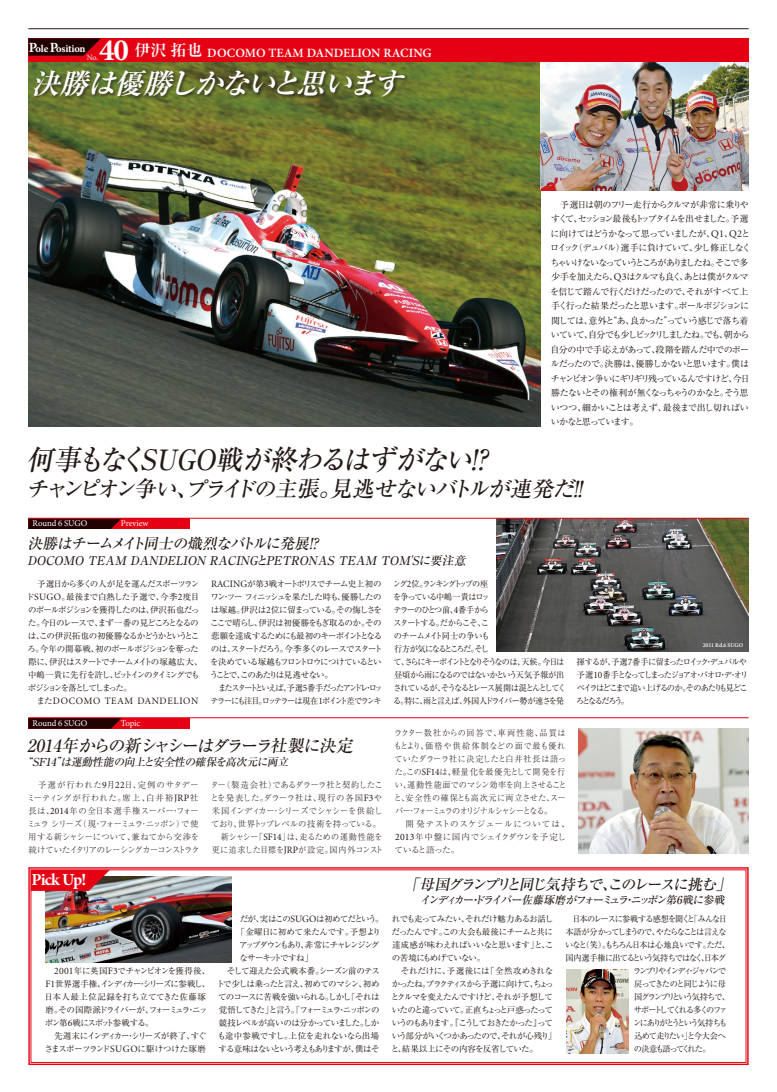
<style>
.page{position:relative;width:777px;height:1092px;background:#fff}
.page>*{position:absolute;margin:0;border:0;box-sizing:border-box;transform-origin:0 0}
.t1{font:700 31px "Minion Pro";color:#fff}
.t2{font:italic 700 28.5px "Ryumin Pro";color:#fff}
.t3{font:italic 500 28px "Ryumin Pro";color:#231916}
.t4{font:italic 500 22px "Ryumin Pro";color:#231916}
.t5{font:italic 500 17px "Ryumin Pro";color:#231916}
.t6{font:700 16.8px "Minion Pro";letter-spacing:-.05em;color:#fff}
.t7{font:italic 500 15px "Ryumin Pro";color:#231916}
.t8{font:600 12.6px "Minion Pro";color:#fff}
.t9{font:italic 500 12px "Ryumin Pro";color:#231916}
.t10{font:italic 500 11px "Ryumin Pro";color:#231916}
.t11{font:700 10.5px "Minion Pro";letter-spacing:-.025em;color:#fff}
.t12{font:9.8px "Minion";letter-spacing:.065em;color:#231916}
.t13{font:9px/14.5px "Ryumin Pro";letter-spacing:-.1em;color:#231916}
.t14{font:8.8px "Minion Pro";letter-spacing:-.01em;color:#fff}
.t15{font:8.5px/13px "Ryumin Pro";letter-spacing:-.115em;color:#231916}
.t16{font:300 8.5px/13px "Ryumin Pro";letter-spacing:-.015em;color:#231916}
.t17{font:8.5px/13px "Ryumin Pro";letter-spacing:-.08em;color:#231916}
.t18{font:8.5px/13px "Ryumin Pro";letter-spacing:-.115em;color:#231916;scale:.96 1}
.t19{font:300 8.5px/13px "Ryumin Pro";letter-spacing:.005em;color:#231916;scale:.95 1}
.t20{font:8.5px/13px "Ryumin Pro";letter-spacing:-.085em;color:#231916}
.t21{font:8.5px/13px "Ryumin Pro";letter-spacing:-.155em;color:#231916;scale:.96 1}
.t22{font:8.5px "Ryumin Pro";letter-spacing:-.195em;color:#231916;scale:.96 1}
.t23{font:8.5px "Ryumin Pro";letter-spacing:-.175em;color:#231916}
.t24{font:8.5px "Ryumin Pro";letter-spacing:-.085em;color:#231916;scale:.96 1}
.t25{font:8.5px "Ryumin Pro";letter-spacing:-.165em;color:#231916;scale:.96 1}
.t26{font:8.5px "Ryumin Pro";letter-spacing:-.07em;color:#231916}
.t27{font:8.5px "Ryumin Pro";letter-spacing:-.18em;color:#231916}
.t28{font:8.5px "Ryumin Pro";letter-spacing:-.04em;color:#231916}
.t29{font:8.5px "Ryumin Pro";letter-spacing:-.03em;color:#231916}
.t30{font:8.5px "Ryumin Pro";letter-spacing:-.215em;color:#231916;scale:.96 1}
.t31{font:8.5px "Ryumin Pro";letter-spacing:-.19em;color:#231916;scale:.96 1}
.t32{font:8.5px "Ryumin Pro";letter-spacing:-.16em;color:#231916;scale:.96 1}
.t33{font:8.5px "Ryumin Pro";letter-spacing:-.09em;color:#231916;scale:.96 1}
.t34{font:8.5px "Ryumin Pro";letter-spacing:-.185em;color:#231916;scale:.96 1}
.t35{font:8.1px "Minion";color:#fff}
.t36{font:600 5.8px "Minion Pro";color:#fff}
.s1{font-family:"Ryumin Pro";font-weight:700;font-size:16px}
.s2{font-size:14px}
.s3{font-family:"Minion";font-size:10.3px}
.s4{font-family:"Minion";font-size:9.8px}
.s5{font-family:"Ryumin Pro";font-size:8.5px}
.s6{font-family:"Minion Pro";font-weight:400;font-size:9.8px}
</style>
<div class="page">
<hr style="left:28px;top:28px;width:720px;height:1px;background:#231916">
<div style="left:28px;top:518px;width:162px;height:11px;background:#e60013"></div>
<svg style="left:28px;top:519px;width:93px;height:10px"></svg>
<div style="left:28px;top:717px;width:162px;height:11px;background:#e60013"></div>
<svg style="left:28px;top:718px;width:94px;height:10px"></svg>
<div style="left:28px;top:38px;width:720px;height:24px;background:#e60013"></div>
<svg style="left:28px;top:38px;width:73px;height:18px"></svg>
<img style="left:28px;top:62px;width:512px;height:364px">
<img style="left:540px;top:62px;width:208px;height:128px">
<svg style="left:28px;top:867px;width:721px;height:198px"></svg>
<img style="left:497px;top:519px;width:251px;height:132px">
<img style="left:566px;top:969px;width:62px;height:84px">
<img style="left:45px;top:876px;width:186px;height:86px">
<hr style="left:28px;top:518px;width:720px;height:1px;background:#e60013">
<hr style="left:28px;top:717px;width:720px;height:1px;background:#e60013">
<svg style="left:31px;top:870px;width:79px;height:20px;background:#da1223"></svg>
<div style="left:33px;top:69px;width:377px;height:32px;background:#231916;opacity:.75"></div>
<img style="left:578px;top:728px;width:170px;height:125px">
<h1 class="t1" style="left:99px;top:28px;width:31px">40</h1>
<h3 class="t8" style="left:134px;top:44px;width:299px"><span class="s1">伊沢拓也</span> DOCOMO TEAM DANDELION RACING</h3>
<p class="t11" style="left:29px;top:41px;width:58px"><span class="s2">P</span>ole <span class="s2">P</span>osition</p>
<p class="t35" style="left:87px;top:54px;width:13px">No.</p>
<h2 class="t2" style="left:31px;top:60px;width:384px">決勝は優勝しかないと思います</h2>
<p class="t13" style="left:550px;top:196px;width:202px">　予選日は朝のフリー走行からクルマが非常に乗りやすくて、セッション最後もトップタイムを出せました。予選に向けてはどうかなって思っていましたが、<span class="s3">Q1</span>、<span class="s3">Q2</span>とロイック（デュバル）選手に負けていて、少し修正しなくちゃいけないなっていうところがありましたね。そこで多少手を加えたら、<span class="s3">Q3</span>はクルマも良く、あとは僕がクルマを信じて踏んで行くだけだったので、それがすべて上手く行った結果だったと思います。ポールポジションに関しては、意外と“あ、良かった”っていう感じで落ち着いていて、自分でも少しビックリしましたね。でも、朝から自分の中で手応えがあって、段階を踏んだ中でのポールだったので。決勝は、優勝しかないと思います。僕はチャンピオン争いにギリギリ残っているんですけど、今日勝たないとその権利が無くなっちゃうのかなと。そう思いつつ、細かいことは考えず、最後まで出し切ればいいかなと思っています。</p>
<h3 class="t3" style="left:26px;top:438px;width:470px">何事もなくSUGO戦が終わるはずがない!?</h3>
<h3 class="t4" style="left:26px;top:471px;width:562px">チャンピオン争い、プライドの主張。見逃せないバトルが連発だ!!</h3>
<p class="t14" style="left:33px;top:517px;width:56px">Round 6 SUGO</p>
<p class="t14" style="left:121px;top:517px;width:29px">Preview</p>
<h3 class="t7" style="left:27px;top:531px;width:297px">決勝はチームメイト同士の熾烈なバトルに発展!?</h3>
<h3 class="t9" style="left:28px;top:550px;width:443px">DOCOMO TEAM DANDELION RACINGとPETRONAS TEAM TOM'Sに要注意</h3>
<p class="t15" style="left:26px;top:576px;width:178px">　予選日から多くの人が足を運んだスポーツランド<span class="s4">SUGO</span>。最後まで白熱した予選で、今季<span class="s4">2</span>度目のポールポジションを獲得したのは、伊沢拓也だった。今日のレースで、まず一番の見どころとなるのは、この伊沢拓也の初優勝なるかどうかというところ。今年の開幕戦、初のポールポジションを奪った際に、伊沢はスタートでチームメイトの塚越広大、中嶋一貴に先行を許し、ピットインのタイミングでもポジションを落としてしまった。</p>
<p class="t12" style="left:28px;top:696px;width:172px"><span class="s5">　また</span>DOCOMO TEAM DANDELION</p>
<p class="t15" style="left:210px;top:576px;width:174px"><span class="s4">RACING</span>が第<span class="s4">3</span>戦オートポリスでチーム史上初のワン・ツーフィニッシュを果たした時も、優勝したのは塚越。伊沢は<span class="s4">2</span>位に留まっている。その悔しさをここで晴らし、伊沢は初優勝をもぎ取るのか。その悲願を達成するためにも最初のキーポイントとなるのは、スタートだろう。今季多くのレースでスタートを決めている塚越もフロントロウにつけているということで、このあたりは見逃せない。<br>　またスタートといえば、予選<span class="s4">5</span>番手だったアンドレ・ロッテラーにも注目。ロッテラーは現在 <span class="s4">1</span>ポイント差でランキ</p>
<p class="t18" style="left:393px;top:576px;width:182px">ング<span class="s4">2</span>位。ランキングトップの座<br>を争っている中嶋一貴はロッ<br>テラーのひとつ前、<span class="s4">4</span>番手から<br>スタートする。だからこそ、こ<br>のチームメイト同士の争いも<br>行方が気になるところだ。そし<br>て、さらにキーポイントとなりそうなのは、天候。今日は昼頃から雨になるのではないかという天気予報が出されているが、そうなるとレース展開は混とんとしてくる。特に、雨と言えば、外国人ドライバー勢が速さを発</p>
<p class="t14" style="left:33px;top:717px;width:56px">Round 6 SUGO</p>
<p class="t14" style="left:121px;top:717px;width:21px">Topic</p>
<h3 class="t5" style="left:27px;top:732px;width:331px">2014年からの新シャシーはダラーラ社製に決定</h3>
<p class="t10" style="left:22px;top:753px;width:271px">“SF14”は運動性能の向上と安全性の確保を高次元に両立</p>
<p class="t16" style="left:27px;top:777px;width:174px">　予選が行われた<span class="s6">9</span>月<span class="s6">22</span>日、定例のサタデーミーティングが行われた。席上、白井裕<span class="s6">JRP</span>社長は、<span class="s6">2014</span>年の全日本選手権スーパー・フォーミュラシリーズ（現・フォーミュラ・ニッポン）で使用する新シャシーについて、兼ねてから交渉を続けていたイタリアのレーシングカーコンストラク</p>
<p class="t16" style="left:210px;top:777px;width:174px">ター（製造会社）であるダラーラ社と契約したことを発表した。ダラーラ社は、現行の各国<span class="s6">F3</span>や米国インディカー・シリーズでシャシーを供給しており、世界トップレベルの技術を持っている。　新シャシー「<span class="s6">SF14</span>」は、走るための運動性能を更に追求した目標を<span class="s6">JRP</span>が設定。国内外コンスト</p>
<p class="t19" style="left:394px;top:725px;width:187px">ラクター数社からの回答で、車両性能、品質はもとより、価格や供給体制などの面で最も優れていたダラーラ社に決定したと白井社長は語った。この<span class="s6">SF14</span>は、軽量化を最優先として開発を行い、運動性能面でのマシン効率を向上させることと、安全性の確保とも高次元に両立させた、スーパー・フォーミュラのオリジナルシャシーとなる。<br>　開発テストのスケジュールについては、<br><span class="s6">2013</span>年中盤に国内でシェイクダウンを予定していると語った。</p>
<p class="t36" style="left:702px;top:641px;width:42px">2011 Rd.6 SUGO</p>
<p class="t21" style="left:576px;top:654px;width:181px">揮するが、予選<span class="s4">7</span>番手に留まったロイック・デュバルや予選 <span class="s4">10</span>番手となってしまったジョアオ・パオロ・デ・オリベイラはどこまで追い上げるのか。そのあたりも見どころとなるだろう。</p>
<h3 class="t6" style="left:32px;top:868px;width:56px">Pick Up!</h3>
<p class="t20" style="left:44px;top:963px;width:167px;text-indent:10px"><span class="s4">2001</span>年に英国<span class="s4">F3</span>でチャンピオンを獲得後、<br><span class="s4">F1</span>世界選手権、インディカー・シリーズに参戦し、日本人最上位記録を打ち立ててきた佐藤琢磨。その国際派ドライバーが、フォーミュラ・ニッポン第<span class="s4">6</span>戦にスポット参戦する。<br>　先週末にインディカー・シリーズが終了、すぐさまスポーツランド<span class="s4">SUGO</span>に駆けつけた琢磨</p>
<p class="t15" style="left:240px;top:911px;width:145px">だが、実はこの<span class="s4">SUGO</span>は初めてだという。</p>
<p class="t29" style="left:236px;top:925px;width:146px">「金曜日に初めて来たんです。予想より</p>
<p class="t27" style="left:239px;top:938px;width:142px">アップダウンもあり、非常にチャレンジング</p>
<p class="t15" style="left:239px;top:950px;width:75px">なサーキットですね」</p>
<p class="t15" style="left:219px;top:963px;width:163px">　そして迎えた公式戦本番。シーズン前のテス</p>
<p class="t17" style="left:216px;top:976px;width:165px">トで少しは乗ったと言え、初めてのマシン、初め</p>
<p class="t15" style="left:218px;top:989px;width:163px">てのコースに苦戦を強いられる。しかし「それは</p>
<p class="t23" style="left:219px;top:1003px;width:162px">覚悟してきた」と言う。「フォーミュラ・ニッポンの</p>
<p class="t26" style="left:219px;top:1016px;width:162px">競技レベルが高いのは分かっていました。しか</p>
<p class="t28" style="left:217px;top:1029px;width:163px">も途中参戦ですし。上位を走れないなら出場</p>
<p class="t15" style="left:219px;top:1041px;width:162px">する意味はないという考えもありますが、僕はそ</p>
<h3 class="t7" style="left:404px;top:872px;width:332px">「母国グランプリと同じ気持ちで、このレースに挑む」</h3>
<p class="t10" style="left:420px;top:891px;width:309px">インディカー・ドライバー佐藤琢磨がフォーミュラ・ニッポン第6戦に参戦</p>
<p class="t17" style="left:391px;top:911px;width:167px">れでも走ってみたい、それだけ魅力あるお話しだったんです。この大会も最後にチームと共に達成感が味わえればいいなと思います」と、この苦境にもめげていない。<br>　それだけに、予選後には「全然攻めきれなかったね。プラクティスから予選に向けて、ちょっとクルマを変えたんですけど、それが予想していたのと違っていて。正直ちょっと戸惑ったっていうのもあります。『こうしておきたかった』っていう部分がいくつかあったので、それが心残り」と、結果以上にその内容を反省していた。</p>
<p class="t18" style="left:565px;top:911px;width:170px">　日本のレースに参戦する感想を聞くと「みんな日</p>
<p class="t25" style="left:565px;top:925px;width:169px">本語が分かってしまうので、やたらなことは言えな</p>
<p class="t24" style="left:565px;top:938px;width:173px">いなと（笑）。もちろん日本は心地良いです。ただ、</p>
<p class="t18" style="left:565px;top:950px;width:169px">国内選手権に出てるという気持ちではなく、日本グ</p>
<p class="t30" style="left:633px;top:964px;width:99px">ランプリやインディ・ジャパンで</p>
<p class="t32" style="left:634px;top:977px;width:97px">戻ってきたのと同じように母</p>
<p class="t22" style="left:634px;top:990px;width:101px">国グランプリという気持ちで、</p>
<p class="t22" style="left:634px;top:1003px;width:99px">サポートしてくれる多くのファ</p>
<p class="t31" style="left:633px;top:1016px;width:100px">ンにありがとうという気持ちも</p>
<p class="t33" style="left:634px;top:1029px;width:97px">込めて走りたい」と今大会へ</p>
<p class="t34" style="left:634px;top:1042px;width:82px">の決意も語ってくれた。</p>
</div>
